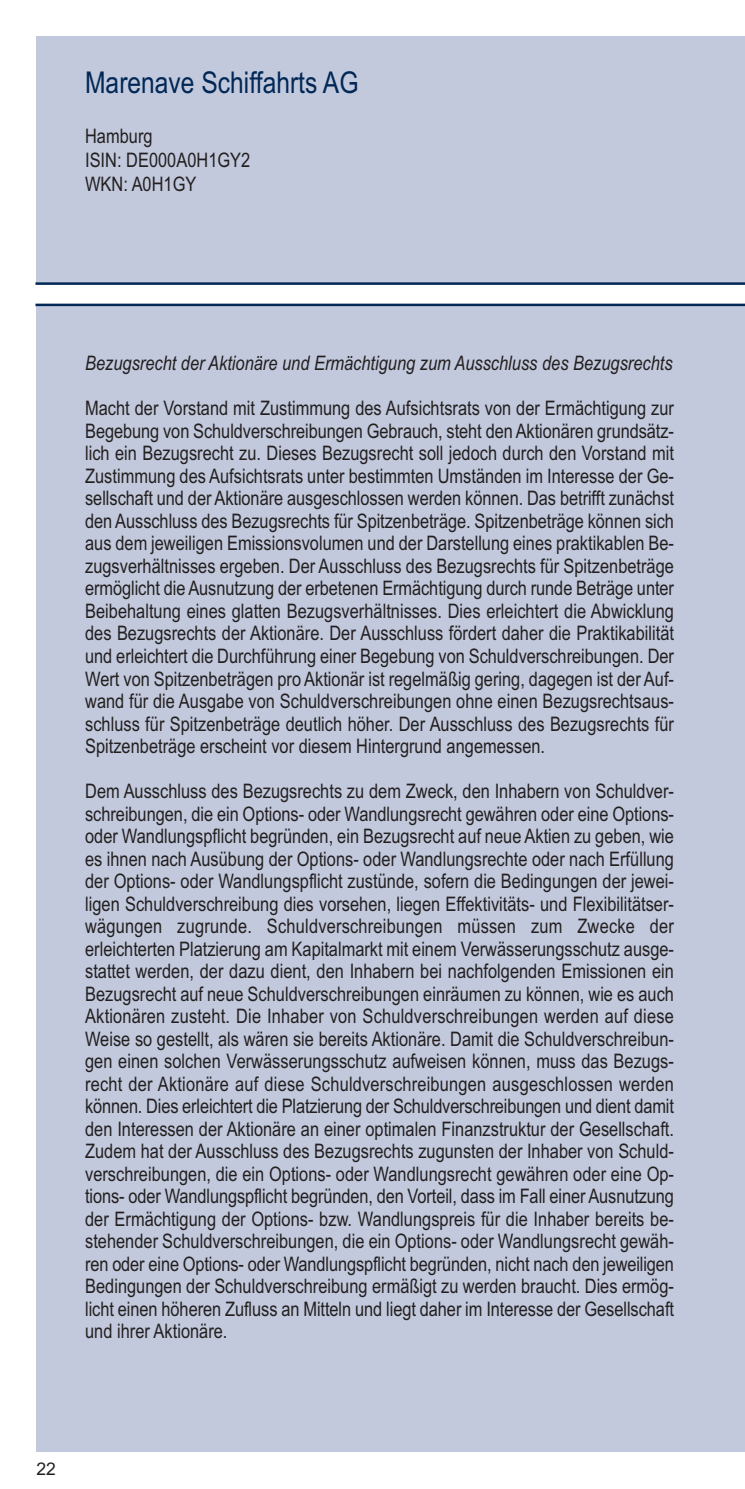
<style>
.page{position:relative;width:745px;height:1489px;background:#fff}
.page>*{position:absolute;margin:0;border:0;box-sizing:border-box;transform-origin:0 0}
.t1{font:30px "Arial Narrow";color:#002756}
.t2{font:20px/22.5px "Arial Narrow";color:#231f20;text-align:justify}
.t3{font:italic 20px "Arial Narrow";color:#231f20}
.t4{font:17.5px "Arial";color:#231f20}
</style>
<div class="page">
<div style="left:36px;top:36px;width:708px;height:1415px;background:#c2c9dc"></div>
<div style="left:1px;top:284px;width:743px;height:21px;background:#fff"></div>
<hr style="left:35px;top:303px;width:709px;height:3px;background:#002756">
<hr style="left:35px;top:282px;width:709px;height:3px;background:#002756">
<h1 class="t1" style="left:85px;top:65px;width:275px">Marenave Schiffahrts AG</h1>
<p class="t2" style="left:85px;top:124px;width:166px;line-height:24px;text-align:left">Hamburg<br>ISIN: DE000A0H1GY2<br>WKN: A0H1GY</p>
<p class="t3" style="left:85px;top:352px;width:588px">Bezugsrecht der Aktionäre und Ermächtigung zum Ausschluss des Bezugsrechts</p>
<p class="t2" style="left:85px;top:397px;width:590px">Macht der Vorstand mit Zustimmung des Aufsichtsrats von der Ermächtigung zur Begebung von Schuldverschreibungen Gebrauch, steht den Aktionären grundsätz&shy;lich ein Bezugsrecht zu. Dieses Bezugsrecht soll jedoch durch den Vorstand mit Zustimmung des Aufsichtsrats unter bestimmten Umständen im Interesse der Ge&shy;sellschaft und der Aktionäre ausgeschlossen werden können. Das betrifft zunächst den Ausschluss des Bezugsrechts für Spitzenbeträge. Spitzenbeträge können sich aus dem jeweiligen Emissionsvolumen und der Darstellung eines praktikablen Be&shy;zugsverhältnisses ergeben. Der Ausschluss des Bezugsrechts für Spitzenbeträge ermöglicht die Ausnutzung der erbetenen Ermächtigung durch runde Beträge unter Beibehaltung eines glatten Bezugsverhältnisses. Dies erleichtert die Abwicklung des Bezugsrechts der Aktionäre. Der Ausschluss fördert daher die Praktikabilität und erleichtert die Durchführung einer Begebung von Schuldverschreibungen. Der Wert von Spitzenbeträgen pro Aktionär ist regelmäßig gering, dagegen ist der Auf&shy;wand für die Ausgabe von Schuldverschreibungen ohne einen Bezugsrechtsaus&shy;schluss für Spitzenbeträge deutlich höher. Der Ausschluss des Bezugsrechts für Spitzenbeträge erscheint vor diesem Hintergrund angemessen.</p>
<p class="t2" style="left:85px;top:779px;width:590px">Dem Ausschluss des Bezugsrechts zu dem Zweck, den Inhabern von Schuldver&shy;schreibungen, die ein Options- oder Wandlungsrecht gewähren oder eine Options&shy;oder Wandlungspflicht begründen, ein Bezugsrecht auf neue Aktien zu geben, wie es ihnen nach Ausübung der Options- oder Wandlungsrechte oder nach Erfüllung der Options- oder Wandlungspflicht zustünde, sofern die Bedingungen der jewei&shy;ligen Schuldverschreibung dies vorsehen, liegen Effektivitäts- und Flexibilitätser&shy;wägungen zugrunde. Schuldverschreibungen müssen zum Zwecke der erleichterten Platzierung am Kapitalmarkt mit einem Verwässerungsschutz ausge&shy;stattet werden, der dazu dient, den Inhabern bei nachfolgenden Emissionen ein Bezugsrecht auf neue Schuldverschreibungen einräumen zu können, wie es auch Aktionären zusteht. Die Inhaber von Schuldverschreibungen werden auf diese Weise so gestellt, als wären sie bereits Aktionäre. Damit die Schuldverschreibun&shy;gen einen solchen Verwässerungsschutz aufweisen können, muss das Bezugs&shy;recht der Aktionäre auf diese Schuldverschreibungen ausgeschlossen werden können. Dies erleichtert die Platzierung der Schuldverschreibungen und dient damit den Interessen der Aktionäre an einer optimalen Finanzstruktur der Gesellschaft.<br>Zudem hat der Ausschluss des Bezugsrechts zugunsten der Inhaber von Schuld&shy;verschreibungen, die ein Options- oder Wandlungsrecht gewähren oder eine Op&shy;tions- oder Wandlungspflicht begründen, den Vorteil, dass im Fall einer Ausnutzung der Ermächtigung der Options- bzw. Wandlungspreis für die Inhaber bereits be&shy;stehender Schuldverschreibungen, die ein Options- oder Wandlungsrecht gewäh&shy;ren oder eine Options- oder Wandlungspflicht begründen, nicht nach den jeweiligen Bedingungen der Schuldverschreibung ermäßigt zu werden braucht. Dies ermög&shy;licht einen höheren Zufluss an Mitteln und liegt daher im Interesse der Gesellschaft und ihrer Aktionäre.</p>
<p class="t4" style="left:36px;top:1458px;width:21px">22</p>
</div>
